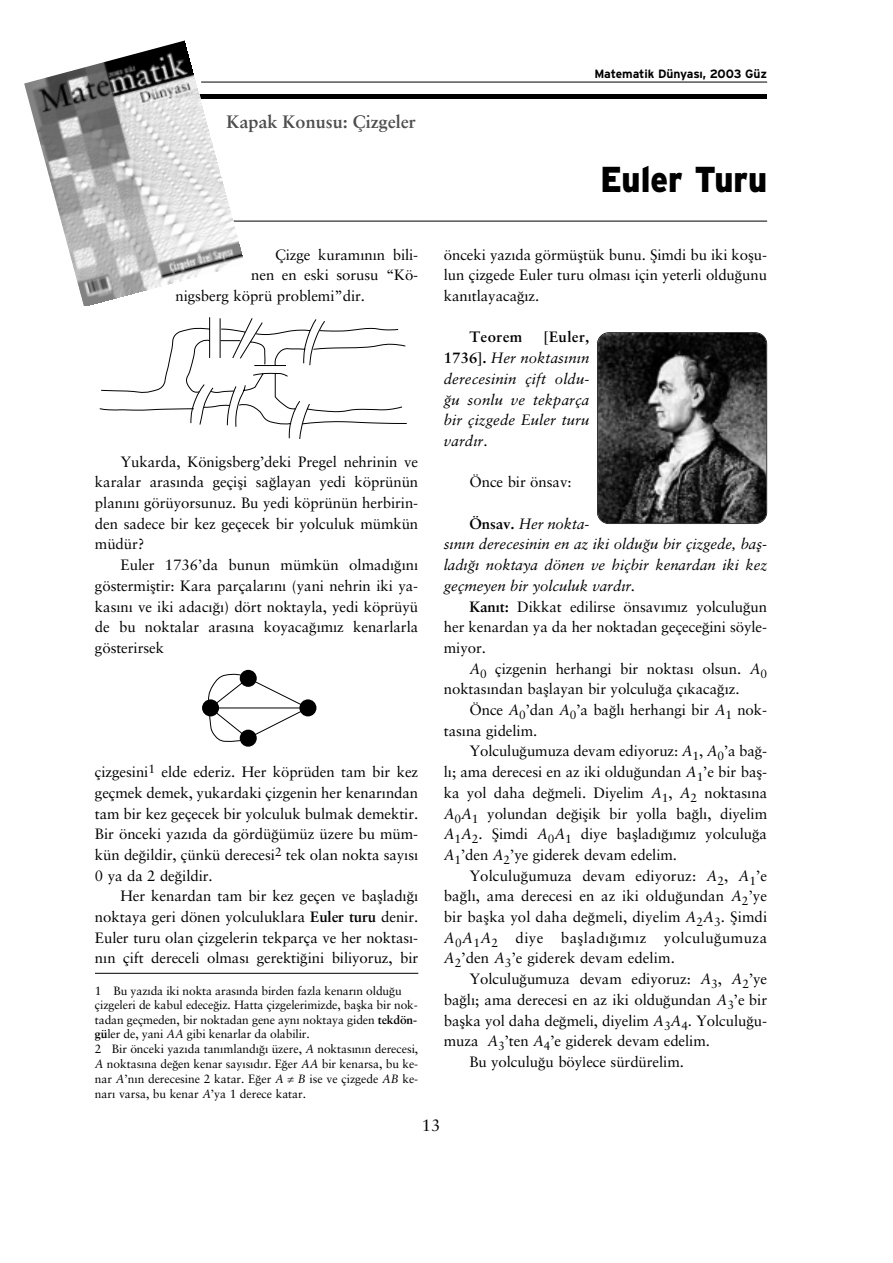
<style>
.page{position:relative;width:893px;height:1263px;background:#fff}
.page>*{position:absolute;margin:0;border:0;box-sizing:border-box;transform-origin:0 0}
.t1{font:36px "Interstate Black TR";color:#000;scale:.9 1}
.t2{font:700 18px "Sabon";color:#4d4d4d}
.t3{font:16.5px "Sabon Roman";color:#000}
.t4{font:15px/20.7px "Sabon Roman";letter-spacing:-.005em;color:#000;text-align:justify}
.t5{font:italic 15px/20.7px "Sabon";letter-spacing:-.005em;color:#000;text-align:justify}
.t6{font:700 15px "Sabon";letter-spacing:.03em;color:#000}
.t7{font:12px/14.7px "Sabon Roman";letter-spacing:-.01em;color:#000}
.t8{font:12px "Interstate Bold TR";letter-spacing:-.005em;color:#000}
.s1{font-family:"Sabon";font-weight:700}
.s2{font-family:"Sabon";font-style:italic}
.s3{font-weight:700;font-style:normal}
.s4{font-family:"Sabon Roman";font-style:normal}
</style>
<div class="page">
<hr style="left:201px;top:82px;width:566px;height:1px;background:#000">
<div style="left:191px;top:94px;width:576px;height:5px;background:#000"></div>
<hr style="left:208px;top:221px;width:559px;height:1px;background:#000">
<img style="left:25px;top:41px;width:219px;height:265px">
<svg style="left:99px;top:317px;width:308px;height:122px"></svg>
<div style="left:202px;top:699px;width:17px;height:17px;background:#000;border-radius:50%"></div>
<div style="left:299px;top:699px;width:17px;height:17px;background:#000;border-radius:50%"></div>
<div style="left:240px;top:670px;width:17px;height:17px;background:#000;border-radius:50%"></div>
<svg style="left:240px;top:730px;width:17px;height:17px"></svg>
<svg style="left:207px;top:674px;width:102px;height:68px"></svg>
<hr style="left:95px;top:973px;width:323px;height:1px;background:#000">
<img style="left:597px;top:333px;width:169px;height:190px;border-radius:11px">
<div style="left:597px;top:332px;width:170px;height:192px;border:2px solid #000;border-radius:12px"></div>
<p class="t2" style="left:226px;top:115px;width:190px">Kapak Konusu: Çizgeler</p>
<p class="t4" style="left:275px;top:246px;width:145px">Çizge kuram›n›n bili-</p>
<p class="t4" style="left:251px;top:266px;width:168px">nen en eski sorusu “Kö-</p>
<p class="t4" style="left:175px;top:287px;width:191px">nigsberg köprü problemi”dir.</p>
<p class="t4" style="left:95px;top:453px;width:325px;text-indent:26px">Yukarda, Königsberg’deki Pregel nehrinin ve karalar aras›nda geçifli sa¤layan yedi köprünün plan›n› görüyorsunuz. Bu yedi köprünün herbirin&shy;den sadece bir kez geçecek bir yolculuk mümkün müdür?</p>
<p class="t4" style="left:95px;top:556px;width:325px;text-indent:26px">Euler 1736’da bunun mümkün olmad›¤›n› göstermifltir: Kara parçalar›n› (yani nehrin iki ya&shy;kas›n› ve iki adac›¤›) dört noktayla, yedi köprüyü de bu noktalar aras›na koyaca¤›m›z kenarlarla gösterirsek</p>
<p class="t4" style="left:95px;top:763px;width:325px">çizgesini<sup>1</sup> elde ederiz. Her köprüden tam bir kez geçmek demek, yukardaki çizgenin her kenar›ndan tam bir kez geçecek bir yolculuk bulmak demektir.<br>Bir önceki yaz›da da gördü¤ümüz üzere bu müm&shy;kün de¤ildir, çünkü derecesi<sup>2</sup> tek olan nokta say›s› 0 ya da 2 de¤ildir.</p>
<p class="t4" style="left:95px;top:887px;width:325px;text-indent:26px">Her kenardan tam bir kez geçen ve bafllad›¤› noktaya geri dönen yolculuklara <span class="s1">Euler turu</span> denir.<br>Euler turu olan çizgelerin tekparça ve her noktas›- n›n çift dereceli olmas› gerekti¤ini biliyoruz, bir</p>
<p class="t7" style="left:95px;top:985px;width:325px">1 Bu yaz›da iki nokta aras›nda birden fazla kenar›n oldu¤u çizgeleri de kabul edece¤iz. Hatta çizgelerimizde, baflka bir nok&shy;tadan geçmeden, bir noktadan gene ayn› noktaya giden <span class="s1">tekdön&shy;gü</span>ler de, yani <span class="s2">AA</span> gibi kenarlar da olabilir.<br>2 Bir önceki yaz›da tan›mland›¤› üzere, <span class="s2">A</span> noktas›n›n derecesi, <span class="s2">A</span> noktas›na de¤en kenar say›s›d›r. E¤er <span class="s2">AA</span> bir kenarsa, bu ke&shy;nar <span class="s2">A</span>’n›n derecesine 2 katar. E¤er <span class="s2">A</span> ≠ <span class="s2">B</span> ise ve çizgede <span class="s2">AB</span> ke&shy;nar› varsa, bu kenar <span class="s2">A</span>’ya 1 derece katar.</p>
<p class="t8" style="left:594px;top:69px;width:174px">Matematik Dünyas›, 2003 Güz</p>
<h1 class="t1" style="left:600px;top:167px;width:187px">Euler Turu</h1>
<p class="t4" style="left:444px;top:246px;width:325px">önceki yaz›da görmüfltük bunu. fiimdi bu iki koflu&shy;lun çizgede Euler turu olmas› için yeterli oldu¤unu kan›tlayaca¤›z.</p>
<p class="t6" style="left:469px;top:332px;width:54px">Teorem</p>
<p class="t5" style="left:444px;top:329px;width:147px;text-indent:100px"><span class="s3">[Euler, 1736].</span> Her noktas›n›n derecesinin çift oldu-¤u sonlu ve tekparça bir çizgede Euler turu vard›r<span class="s4">.</span></p>
<p class="t4" style="left:469px;top:473px;width:104px">Önce bir önsav:</p>
<p class="t5" style="left:444px;top:515px;width:325px;text-align:left;text-indent:26px"><span class="s3">Önsav.</span> Her nokta-<br>s›n›n derecesinin en az iki oldu¤u bir çizgede, bafl&shy;lad›¤› noktaya dönen ve hiçbir kenardan iki kez geçmeyen bir yolculuk vard›r.</p>
<p class="t4" style="left:444px;top:598px;width:325px;text-indent:26px"><span class="s1">Kan›t:</span> Dikkat edilirse önsav›m›z yolculu¤un her kenardan ya da her noktadan geçece¤ini söyle&shy;miyor.</p>
<p class="t4" style="left:444px;top:660px;width:325px;text-indent:26px"><span class="s2">A</span><sub>0</sub> çizgenin herhangi bir noktas› olsun. <span class="s2">A</span><sub>0 </sub>noktas›ndan bafllayan bir yolculu¤a ç›kaca¤›z.</p>
<p class="t4" style="left:444px;top:701px;width:325px;text-indent:26px">Önce <span class="s2">A</span><sub>0</sub>’dan <span class="s2">A</span><sub>0</sub>’a ba¤l› herhangi bir <span class="s2">A</span><sub>1</sub> nok&shy;tas›na gidelim.</p>
<p class="t4" style="left:444px;top:743px;width:325px;text-indent:26px">Yolculu¤umuza devam ediyoruz: <span class="s2">A</span><sub>1</sub>, <span class="s2">A</span><sub>0</sub>’a ba¤- l›; ama derecesi en az iki oldu¤undan <span class="s2">A</span><sub>1</sub>’e bir bafl&shy;ka yol daha de¤meli. Diyelim <span class="s2">A</span><sub>1</sub>, <span class="s2">A</span><sub>2</sub> noktas›na <span class="s2">A</span><sub>0</sub><span class="s2">A</span><sub>1</sub> yolundan de¤iflik bir yolla ba¤l›, diyelim <span class="s2">A</span><sub>1</sub><span class="s2">A</span><sub>2</sub>. fiimdi <span class="s2">A</span><sub>0</sub><span class="s2">A</span><sub>1</sub> diye bafllad›¤›m›z yolculu¤a <span class="s2">A</span><sub>1</sub>’den <span class="s2">A</span><sub>2</sub>’ye giderek devam edelim.</p>
<p class="t4" style="left:444px;top:867px;width:325px;text-indent:26px">Yolculu¤umuza devam ediyoruz: <span class="s2">A</span><sub>2</sub>, <span class="s2">A</span><sub>1</sub>’e ba¤l›, ama derecesi en az iki oldu¤undan <span class="s2">A</span><sub>2</sub>’ye bir baflka yol daha de¤meli, diyelim <span class="s2">A</span><sub>2</sub><span class="s2">A</span><sub>3</sub>. fiimdi <span class="s2">A</span><sub>0</sub><span class="s2">A</span><sub>1</sub><span class="s2">A</span><sub>2</sub> diye bafllad›¤›m›z yolculu¤umuza <span class="s2">A</span><sub>2</sub>’den <span class="s2">A</span><sub>3</sub>’e giderek devam edelim.</p>
<p class="t4" style="left:469px;top:970px;width:299px">Yolculu¤umuza devam ediyoruz: <span class="s2">A</span><sub>3</sub>, <span class="s2">A</span><sub>2</sub>’ye</p>
<p class="t4" style="left:444px;top:991px;width:325px">ba¤l›; ama derecesi en az iki oldu¤undan <span class="s2">A</span><sub>3</sub>’e bir</p>
<p class="t4" style="left:444px;top:1012px;width:325px">baflka yol daha de¤meli, diyelim <span class="s2">A</span><sub>3</sub><span class="s2">A</span><sub>4</sub>. Yolculu¤u-</p>
<p class="t4" style="left:444px;top:1032px;width:267px">muza <span class="s2">A</span><sub>3</sub>’ten <span class="s2">A</span><sub>4</sub>’e giderek devam edelim.</p>
<p class="t4" style="left:469px;top:1053px;width:216px">Bu yolculu¤u böylece sürdürelim.</p>
<p class="t3" style="left:422px;top:1119px;width:20px">13</p>
</div>
